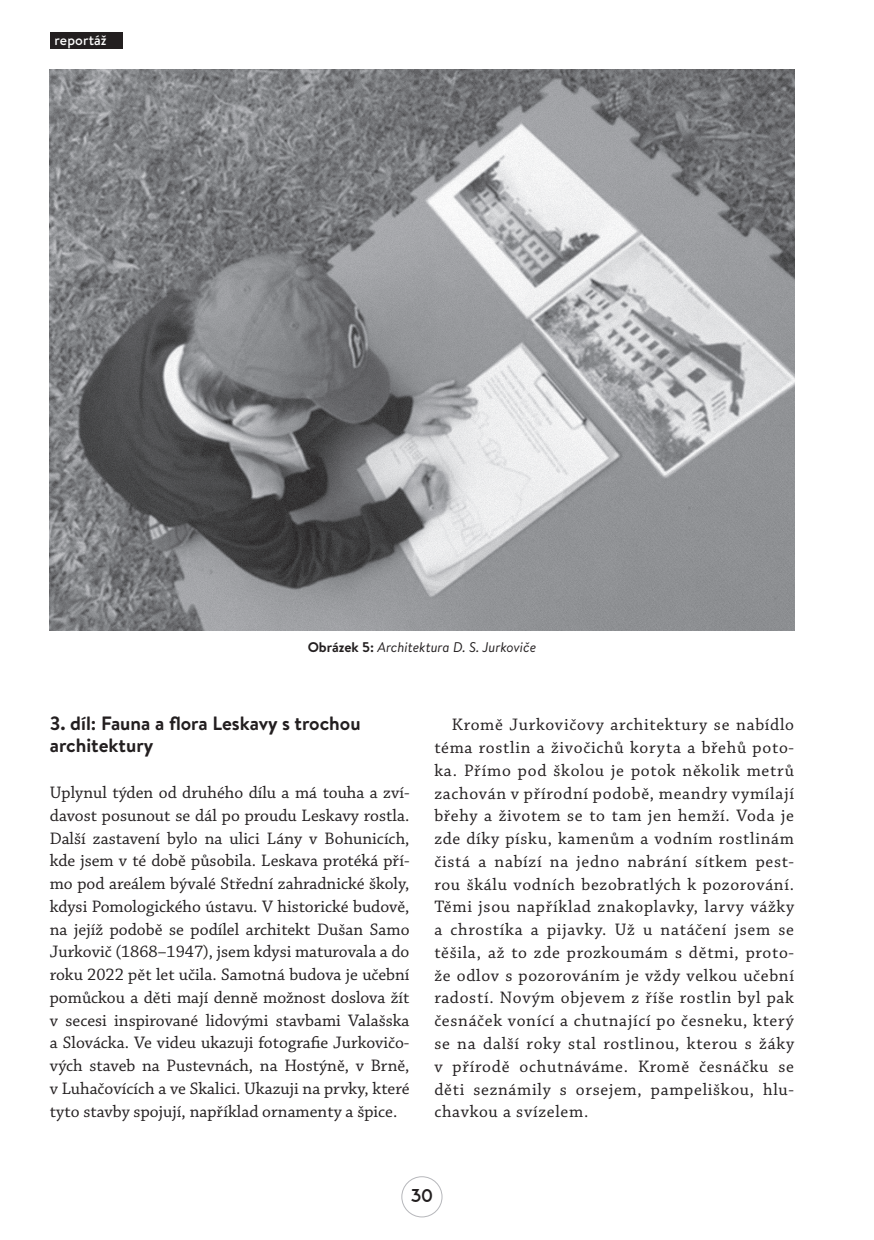
<style>
.page{position:relative;width:874px;height:1240px;background:#fff}
.page>*{position:absolute;margin:0;border:0;box-sizing:border-box;transform-origin:0 0}
.t1{font:700 19.25px/22.8px "Brandon Text";color:#231f20}
.t2{font:17.5px/22.8px "Chaparral Pro";letter-spacing:.025em;color:#231f20;text-align:justify}
.t3{font:17.5px "ADAM.CGPRO";color:#231f20}
.t4{font:italic 14px "Brandon Text";color:#231f20}
.t5{font:500 14px "Brandon Text";letter-spacing:.01em;color:#fff}
.s1{font-weight:700;font-style:normal}
</style>
<div class="page">
<div style="left:50px;top:32px;width:73px;height:16px;background:#231f20"></div>
<div style="left:401px;top:1176px;width:41px;height:40px;border:1px solid #b6b7bb;border-radius:50%"></div>
<img style="left:50px;top:70px;width:744px;height:560px">
<p class="t5" style="left:55px;top:30px;width:54px">reportáž</p>
<p class="t4" style="left:308px;top:637px;width:230px"><span class="s1">Obrázek 5:</span> Architektura D. S. Jurkoviče</p>
<p class="t1" style="left:50px;top:711px;width:312px">3. díl: Fauna a flora Leskavy s trochou architektury</p>
<p class="t2" style="left:50px;top:781px;width:361px">Uplynul týden od druhého dílu a má touha a zví&shy;davost posunout se dál po proudu Leskavy rostla.<br>Další zastavení bylo na ulici Lány v Bohunicích, kde jsem v té době působila. Leskava protéká pří&shy;mo pod areálem bývalé Střední zahradnické školy, kdysi Pomologického ústavu. V historické budově, na jejíž podobě se podílel architekt Dušan Samo Jurkovič (1868–1947), jsem kdysi maturovala a do roku 2022 pět let učila. Samotná budova je učební pomůckou a děti mají denně možnost doslova žít v secesi inspirované lidovými stavbami Valašska a Slovácka. Ve videu ukazuji fotografie Jurkovičo&shy;vých staveb na Pustevnách, na Hostýně, v Brně, v Luhačovících a ve Skalici. Ukazuji na prvky, které tyto stavby spojují, například ornamenty a špice.</p>
<p class="t2" style="left:434px;top:714px;width:361px;text-indent:18px">Kromě Jurkovičovy architektury se nabídlo téma rostlin a živočichů koryta a břehů poto&shy;ka. Přímo pod školou je potok několik metrů zachován v přírodní podobě, meandry vymílají břehy a životem se to tam jen hemží. Voda je zde díky písku, kamenům a vodním rostlinám čistá a nabízí na jedno nabrání sítkem pest&shy;rou škálu vodních bezobratlých k pozorování.<br>Těmi jsou například znakoplavky, larvy vážky a chrostíka a pijavky. Už u natáčení jsem se těšila, až to zde prozkoumám s dětmi, proto&shy;že odlov s pozorováním je vždy velkou učební radostí. Novým objevem z říše rostlin byl pak česnáček vonící a chutnající po česneku, který se na další roky stal rostlinou, kterou s žáky v přírodě ochutnáváme. Kromě česnáčku se děti seznámily s orsejem, pampeliškou, hlu&shy;chavkou a svízelem.</p>
<p class="t3" style="left:411px;top:1185px;width:24px">30</p>
</div>
